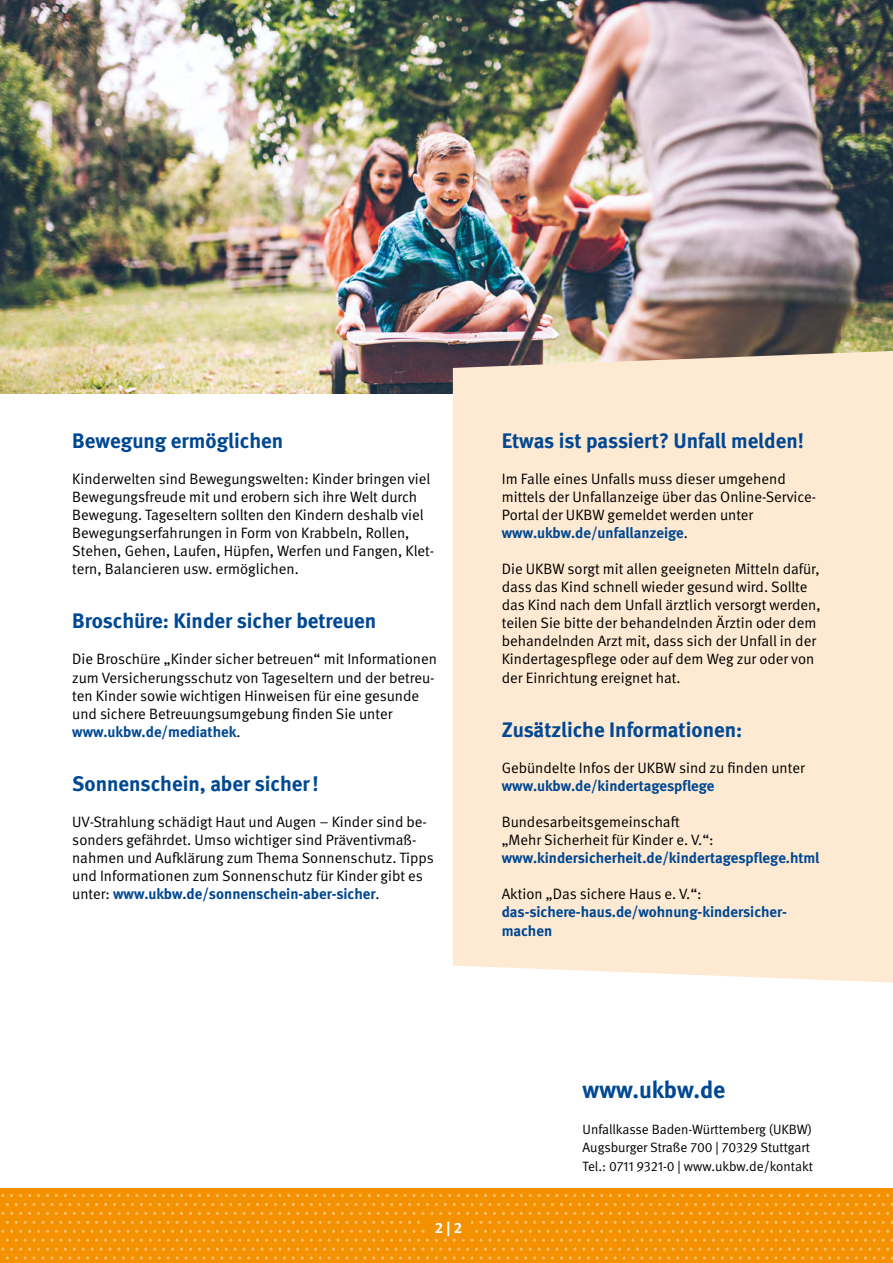
<style>
.page{position:relative;width:893px;height:1263px;background:#fff}
.page>*{position:absolute;margin:0;border:0;box-sizing:border-box;transform-origin:0 0}
._24pt_Unter-Übersc{font:700 24px "DGUV Meta";color:#004893}
._24pt_Unter-Übersc-2{font:700 21px "DGUV Meta";color:#004893}
.Fließtext{font:700 21px "DGUV Meta";color:#004893}
.Fließtext-2{font:15px/18px "DGUV Meta";color:#000}
.Fließtext-3{font:700 15px/18px "DGUV Meta";color:#004893}
.Fließtext-4{font:700 15px "DGUV Meta";color:#fff}
._24pt_Unter-Übersc-3{font:13.5px "DGUV Meta";letter-spacing:-.005em;color:#000}
.s1{font-weight:700;color:#004893}
.s2{font-weight:400;color:#000}
</style>
<div class="page">
<div style="left:0;top:1188px;width:893px;height:75px;background:#f39100"></div>
<svg style="left:243px;top:1194px;width:38px;height:3px"></svg>
<svg style="left:386px;top:1194px;width:47px;height:3px"></svg>
<svg style="left:538px;top:1194px;width:38px;height:3px"></svg>
<svg style="left:681px;top:1194px;width:38px;height:3px"></svg>
<svg style="left:824px;top:1194px;width:38px;height:3px"></svg>
<svg style="left:243px;top:1212px;width:38px;height:3px"></svg>
<svg style="left:386px;top:1212px;width:47px;height:3px"></svg>
<svg style="left:538px;top:1212px;width:38px;height:3px"></svg>
<svg style="left:681px;top:1212px;width:38px;height:3px"></svg>
<svg style="left:824px;top:1212px;width:38px;height:3px"></svg>
<svg style="left:176px;top:1203px;width:38px;height:3px"></svg>
<svg style="left:319px;top:1203px;width:38px;height:3px"></svg>
<svg style="left:462px;top:1203px;width:38px;height:3px"></svg>
<svg style="left:605px;top:1203px;width:38px;height:3px"></svg>
<svg style="left:748px;top:1203px;width:38px;height:3px"></svg>
<svg style="left:176px;top:1221px;width:38px;height:3px"></svg>
<svg style="left:319px;top:1221px;width:38px;height:3px"></svg>
<svg style="left:471px;top:1221px;width:29px;height:3px"></svg>
<svg style="left:605px;top:1221px;width:38px;height:3px"></svg>
<svg style="left:748px;top:1221px;width:38px;height:3px"></svg>
<svg style="left:171px;top:1230px;width:186px;height:30px"></svg>
<svg style="left:359px;top:1230px;width:173px;height:30px"></svg>
<svg style="left:533px;top:1230px;width:186px;height:30px"></svg>
<svg style="left:721px;top:1230px;width:168px;height:30px"></svg>
<svg style="left:100px;top:1194px;width:38px;height:3px"></svg>
<svg style="left:100px;top:1212px;width:38px;height:3px"></svg>
<svg style="left:33px;top:1203px;width:38px;height:3px"></svg>
<svg style="left:33px;top:1221px;width:38px;height:3px"></svg>
<svg style="left:1px;top:1230px;width:169px;height:30px"></svg>
<div style="left:426px;top:1217px;width:45px;height:20px;background:#f39100"></div>
<img style="left:0;top:0;width:893px;height:393px">
<div style="left:453px;top:351px;width:440px;height:631px;background:#feead2"></div>
<p class="_24pt_Unter-Übersc-2" style="left:72px;top:428px;width:213px">Bewegung ermöglichen</p>
<p class="Fließtext-2" style="left:72px;top:470px;width:363px">Kinderwelten sind Bewegungswelten: Kinder bringen viel Bewegungsfreude mit und erobern sich ihre Welt durch Bewegung. Tageseltern sollten den Kindern deshalb viel Bewegungserfahrungen in Form von Krabbeln, Rollen, Stehen, Gehen, Laufen, Hüpfen, Werfen und Fangen, Klet&shy;tern, Balancieren usw. ermöglichen.</p>
<p class="_24pt_Unter-Übersc-2" style="left:72px;top:608px;width:306px">Broschüre: Kinder sicher betreuen</p>
<p class="Fließtext-2" style="left:72px;top:651px;width:366px">Die Broschüre „Kinder sicher betreuen“ mit Informationen zum Versicherungsschutz von Tageseltern und der betreu&shy;ten Kinder sowie wichtigen Hinweisen für eine gesunde und sichere Betreuungsumgebung finden Sie unter <span class="s1">www.ukbw.de/mediathek</span>.</p>
<p class="_24pt_Unter-Übersc-2" style="left:72px;top:771px;width:248px">Sonnenschein, aber sicher!</p>
<p class="Fließtext-2" style="left:72px;top:813px;width:363px">UV-Strahlung schädigt Haut und Augen – Kinder sind be&shy;sonders gefährdet. Umso wichtiger sind Präventivmaß&shy;nahmen und Aufklärung zum Thema Sonnenschutz. Tipps und Informationen zum Sonnenschutz für Kinder gibt es unter: <span class="s1">www.ukbw.de/sonnenschein-aber-sicher</span>.</p>
<p class="_24pt_Unter-Übersc-2" style="left:502px;top:428px;width:304px">Etwas ist passiert? Unfall melden!</p>
<p class="Fließtext-2" style="left:502px;top:470px;width:316px">Im Falle eines Unfalls muss dieser umgehend mittels der Unfallanzeige über das Online-Service-Portal der UKBW gemeldet werden unter <span class="s1">www.ukbw.de/unfallanzeige</span>.</p>
<p class="Fließtext-2" style="left:502px;top:560px;width:320px">Die UKBW sorgt mit allen geeigneten Mitteln dafür, dass das Kind schnell wieder gesund wird. Sollte das Kind nach dem Unfall ärztlich versorgt werden, teilen Sie bitte der behandelnden Ärztin oder dem behandelnden Arzt mit, dass sich der Unfall in der Kindertagespflege oder auf dem Weg zur oder von der Einrichtung ereignet hat.</p>
<p class="Fließtext" style="left:502px;top:717px;width:242px">Zusätzliche Informationen:</p>
<p class="Fließtext-2" style="left:502px;top:759px;width:304px">Gebündelte Infos der UKBW sind zu finden unter <span class="s1">www.ukbw.de/kindertagespflege</span></p>
<p class="Fließtext-2" style="left:502px;top:813px;width:319px">Bundesarbeitsgemeinschaft<br>„Mehr Sicherheit für Kinder e. V.“: <span class="s1">www.kindersicherheit.de/kindertagespflege.html</span></p>
<p class="Fließtext-3" style="left:502px;top:886px;width:287px"><span class="s2">Aktion „Das sichere Haus e. V.“: </span>das-sichere-haus.de/wohnung-kindersicher&shy;machen</p>
<p class="Fließtext-4" style="left:435px;top:1218px;width:29px">2 | 2</p>
<p class="_24pt_Unter-Übersc" style="left:583px;top:1075px;width:144px">www.ukbw.de</p>
<p class="_24pt_Unter-Übersc-3" style="left:583px;top:1122px;width:231px">Unfallkasse Baden-Württemberg (UKBW)</p>
<p class="_24pt_Unter-Übersc-3" style="left:583px;top:1140px;width:229px">Augsburger Straße 700 | 70329 Stuttgart</p>
<p class="_24pt_Unter-Übersc-3" style="left:583px;top:1158px;width:232px">Tel.: 0711 9321-0 | www.ukbw.de/kontakt</p>
</div>
